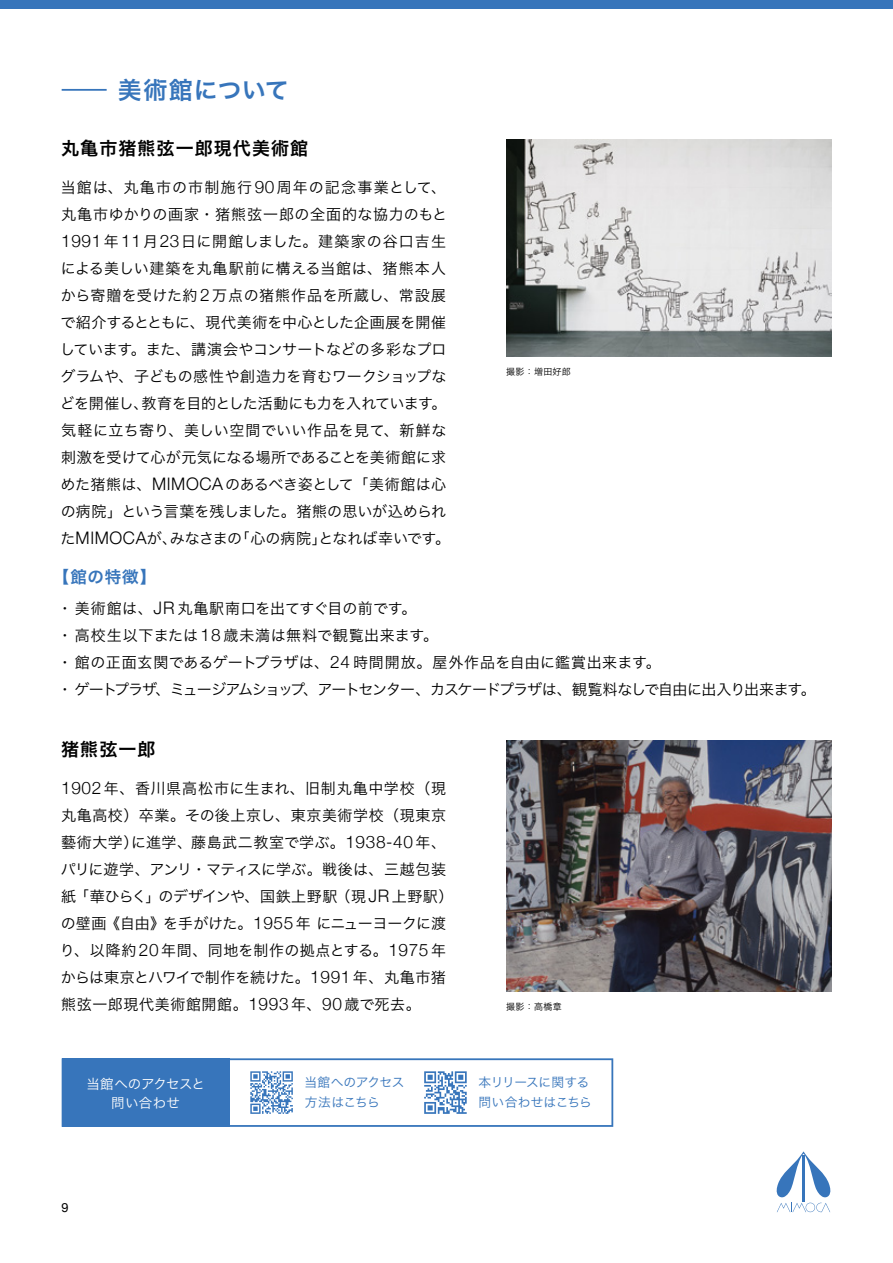
<style>
.page{position:relative;width:893px;height:1263px;background:#fff}
.page>*{position:absolute;margin:0;border:0;box-sizing:border-box;transform-origin:0 0}
.t1{font:24px "Hira Kaku Pro W6";letter-spacing:.015em;color:#3775bb}
.t2{font:18px "Hira Kaku Pro W6";letter-spacing:.06em;color:#000}
.t3{font:16.5px "Hira Kaku Pro W6";color:#3775bb}
.t4{font:15px/27px "Hira Kaku Pro W3";letter-spacing:.01em;color:#000}
.t5{font:15px/27px "Hira Kaku Pro W3";letter-spacing:.04em;color:#000}
.t6{font:15px/27px "Hira Kaku Pro W3";letter-spacing:-.01em;color:#000}
.t7{font:13.5px/19.5px "Hira Kaku Pro W3";letter-spacing:.005em;color:#fff;text-align:center}
.t8{font:12.75px/19.5px "Hira Kaku Pro W3";letter-spacing:-.025em;color:#3775bb}
.t9{font:12.75px "Helvetica Neue";color:#000}
.t10{font:9px "Hira Kaku Pro W3";letter-spacing:.04em;color:#000}
.s1{font-family:"Helvetica Neue";font-weight:300;font-size:17.25px}
</style>
<div class="page">
<div style="left:0;top:0;width:893px;height:9px;background:#3775bb"></div>
<svg style="left:776px;top:1151px;width:55px;height:61px"></svg>
<hr style="left:62px;top:89px;width:45px;height:2px;background:#3775bb">
<img style="left:506px;top:139px;width:325px;height:218px">
<img style="left:506px;top:740px;width:325px;height:251px">
<svg style="left:62px;top:1058px;width:551px;height:69px"></svg>
<h1 class="t1" style="left:118px;top:68px;width:173px">美術館について</h1>
<p class="t2" style="left:61px;top:132px;width:248px">丸亀市猪熊弦一郎現代美術館</p>
<p class="t4" style="left:60px;top:173px;width:392px">当館は、丸亀市の市制施行<span class="s1">90</span>周年の記念事業として、丸亀市ゆかりの画家・猪熊弦一郎の全面的な協力のもと<br><span class="s1">1991</span>年<span class="s1">11</span>月<span class="s1">23</span>日に開館しました。建築家の谷口吉生による美しい建築を丸亀駅前に構える当館は、猪熊本人から寄贈を受けた約<span class="s1">2</span>万点の猪熊作品を所蔵し、常設展で紹介するとともに、現代美術を中心とした企画展を開催しています。また、講演会やコンサートなどの多彩なプログラムや、子どもの感性や創造力を育むワークショップなどを開催し、教育を目的とした活動にも力を入れています。気軽に立ち寄り、美しい空間でいい作品を見て、新鮮な刺激を受けて心が元気になる場所であることを美術館に求めた猪熊は、<span class="s1">MIMOCA</span>のあるべき姿として「美術館は心の病院」という言葉を残しました。猪熊の思いが込められた<span class="s1">MIMOCA</span>が、みなさまの「心の病院」となれば幸いです。</p>
<p class="t10" style="left:506px;top:364px;width:66px">撮影：増田好郎</p>
<p class="t3" style="left:53px;top:562px;width:105px">【館の特徴】</p>
<p class="t6" style="left:57px;top:593px;width:760px">・美術館は、<span class="s1">JR</span> 丸亀駅南口を出てすぐ目の前です。<br>・高校生以下または<span class="s1">18</span> 歳未満は無料で観覧出来ます。<br>・館の正面玄関であるゲートプラザは、<span class="s1">24</span> 時間開放。屋外作品を自由に鑑賞出来ます。<br>・ゲートプラザ、ミュージアムショップ、アートセンター、カスケードプラザは、観覧料なしで自由に出入り出来ます。</p>
<p class="t2" style="left:61px;top:733px;width:96px">猪熊弦一郎</p>
<p class="t5" style="left:60px;top:773px;width:395px"><span class="s1">1902</span>年、香川県高松市に生まれ、旧制丸亀中学校（現丸亀高校）卒業。その後上京し、東京美術学校（現東京藝術大学）に進学、藤島武二教室で学ぶ。<span class="s1">1938-40</span>年、パリに遊学、アンリ・マティスに学ぶ。戦後は、三越包装紙「華ひらく」のデザインや、国鉄上野駅（現<span class="s1">JR</span>上野駅）の壁画《自由》を手がけた。<span class="s1">1955</span> 年にニューヨークに渡り、以降約<span class="s1">20</span>年間、同地を制作の拠点とする。<span class="s1">1975</span>年からは東京とハワイで制作を続けた。<span class="s1">1991</span>年、丸亀市猪熊弦一郎現代美術館開館。<span class="s1">1993</span>年、<span class="s1">90</span>歳で死去。</p>
<p class="t10" style="left:506px;top:998px;width:57px">撮影：高橋章</p>
<p class="t8" style="left:304px;top:1072px;width:102px">当館へのアクセス方法はこちら</p>
<p class="t7" style="left:86px;top:1073px;width:120px">当館へのアクセスと問い合わせ</p>
<p class="t8" style="left:479px;top:1072px;width:115px">本リリースに関する問い合わせはこちら</p>
<p class="t9" style="left:62px;top:1198px;width:9px">9</p>
</div>
